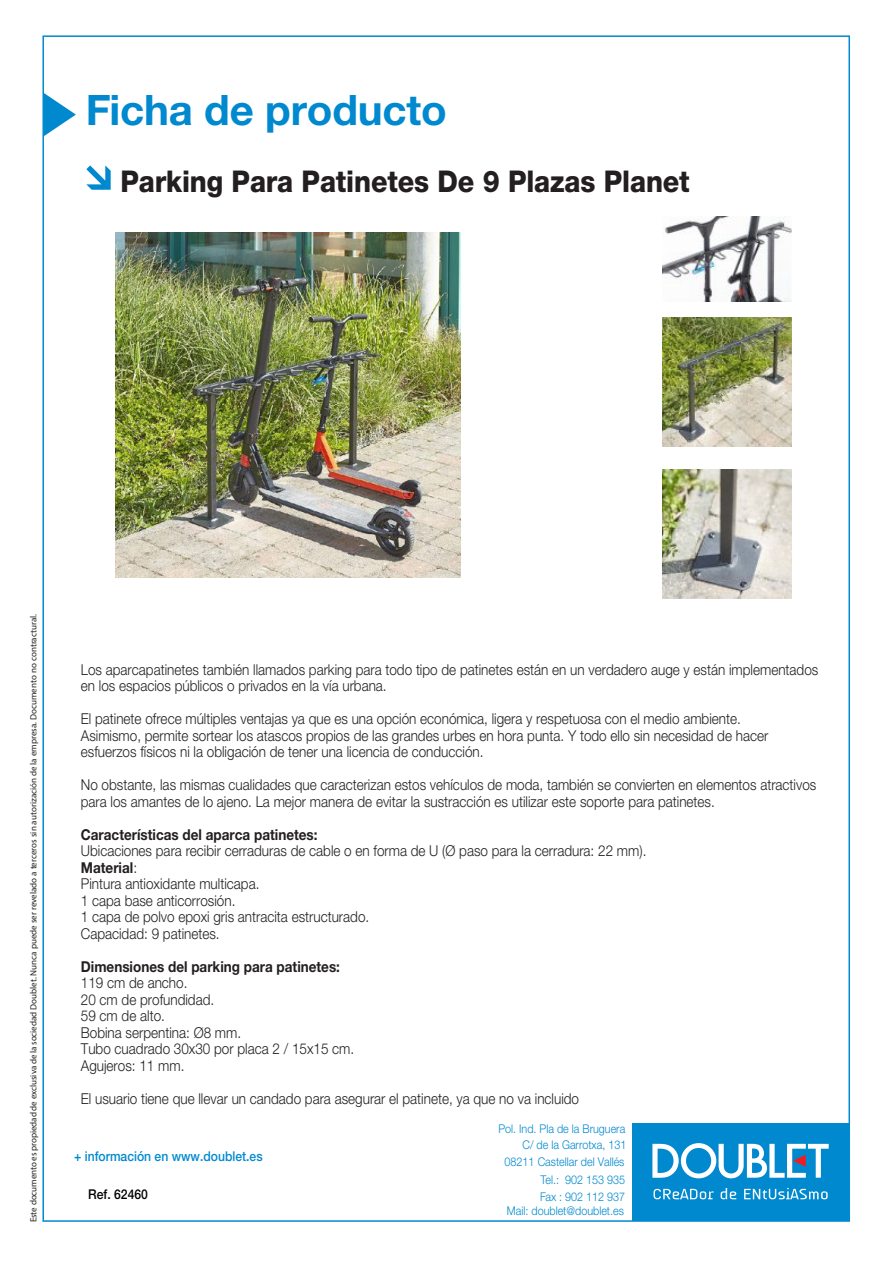
<style>
.page{position:relative;width:893px;height:1263px;background:#fff}
.page>*{position:absolute;margin:0;border:0;box-sizing:border-box;transform-origin:0 0}
.t1{font:700 42px "Helvetica Neue LT Std";letter-spacing:-.005em;color:#0089cf}
.t2{font:800 30px "Helvetica Neue LT Std";letter-spacing:-.005em;color:#231f20;scale:.9 1}
.t3{font:300 15px/16.5px "Helvetica Neue LT Std";color:#231f20;scale:.9 1}
.t4{font:700 15px "Helvetica Neue LT Std";color:#231f20;scale:.9 1}
.t5{font:500 13.5px "Helvetica Neue LT Std";color:#0089cf;scale:.9 1}
.t6{font:500 13.5px "Helvetica Neue LT Std";color:#000;scale:.9 1}
.t7{font:300 12px/17.2px "Helvetica Neue LT Std";color:#0089cf;text-align:justify;scale:.9 1}
.t8{font:9px "Myriad Pro";color:#231f20}
.s1{font-weight:700}
</style>
<div class="page">
<svg style="left:45px;top:94px;width:31px;height:42px"></svg>
<svg style="left:86px;top:165px;width:25px;height:25px"></svg>
<div style="left:632px;top:1123px;width:217px;height:98px;background:#0089cf"></div>
<svg style="left:652px;top:1143px;width:177px;height:35px"></svg>
<svg style="left:653px;top:1189px;width:61px;height:10px"></svg>
<svg style="left:721px;top:1188px;width:15px;height:11px"></svg>
<svg style="left:744px;top:1188px;width:84px;height:11px"></svg>
<img style="left:662px;top:318px;width:130px;height:129px">
<img style="left:116px;top:233px;width:344px;height:344px">
<img style="left:662px;top:216px;width:130px;height:86px">
<img style="left:662px;top:469px;width:130px;height:130px">
<h1 class="t1" style="left:86px;top:84px;width:362px">Ficha de producto</h1>
<h2 class="t2" style="left:120px;top:163px;width:634px">Parking Para Patinetes De 9 Plazas Planet</h2>
<p class="t8" style="left:28px;top:1222px;width:610px;rotate:-90deg">Este documento es propiedad de exclusiva de la sociedad Doublet. Nunca puede ser revelado a terceros sin autorización de la empresa. Documento no contractural.</p>
<p class="t3" style="left:81px;top:661px;width:821px">Los aparcapatinetes también llamados parking para todo tipo de patinetes están en un verdadero auge y están implementados en los espacios públicos o privados en la vía urbana.</p>
<p class="t3" style="left:81px;top:710px;width:765px">El patinete ofrece múltiples ventajas ya que es una opción económica, ligera y respetuosa con el medio ambiente.<br>Asimismo, permite sortear los atascos propios de las grandes urbes en hora punta. Y todo ello sin necesidad de hacer esfuerzos físicos ni la obligación de tener una licencia de conducción.</p>
<p class="t3" style="left:81px;top:776px;width:819px">No obstante, las mismas cualidades que caracterizan estos vehículos de moda, también se convierten en elementos atractivos para los amantes de lo ajeno. La mejor manera de evitar la sustracción es utilizar este soporte para patinetes.</p>
<p class="t4" style="left:81px;top:825px;width:264px">Características del aparca patinetes:</p>
<p class="t3" style="left:81px;top:842px;width:630px">Ubicaciones para recibir cerraduras de cable o en forma de U (Ø paso para la cerradura: 22 mm).<br><span class="s1">Material</span>:<br>Pintura antioxidante multicapa.<br>1 capa base anticorrosión.<br>1 capa de polvo epoxi gris antracita estructurado.<br>Capacidad: 9 patinetes.</p>
<p class="t4" style="left:81px;top:957px;width:289px">Dimensiones del parking para patinetes:</p>
<p class="t3" style="left:81px;top:974px;width:305px">119 cm de ancho.<br>20 cm de profundidad.<br>59 cm de alto.<br>Bobina serpentina: Ø8 mm.<br>Tubo cuadrado 30x30 por placa 2 / 15x15 cm.<br>Agujeros: 11 mm.</p>
<p class="t3" style="left:81px;top:1090px;width:555px">El usuario tiene que llevar un candado para asegurar el patinete, ya que no va incluido</p>
<p class="t5" style="left:74px;top:1148px;width:211px">+ información en www.doublet.es</p>
<p class="t6" style="left:88px;top:1186px;width:68px">Ref. 62460</p>
<p class="t7" style="left:498px;top:1119px;width:142px">Pol. Ind. Pla de la Bruguera</p>
<p class="t7" style="left:540px;top:1153px;width:96px;text-indent:-35px">08211 Castellar del Vallés Tel.: 902 153 935<br>Fax : 902 112 937</p>
<p class="t7" style="left:507px;top:1202px;width:132px">Mail: doublet@doublet.es</p>
<p class="t7" style="left:522px;top:1136px;width:117px">C/ de la Garrotxa, 131</p>
</div>
